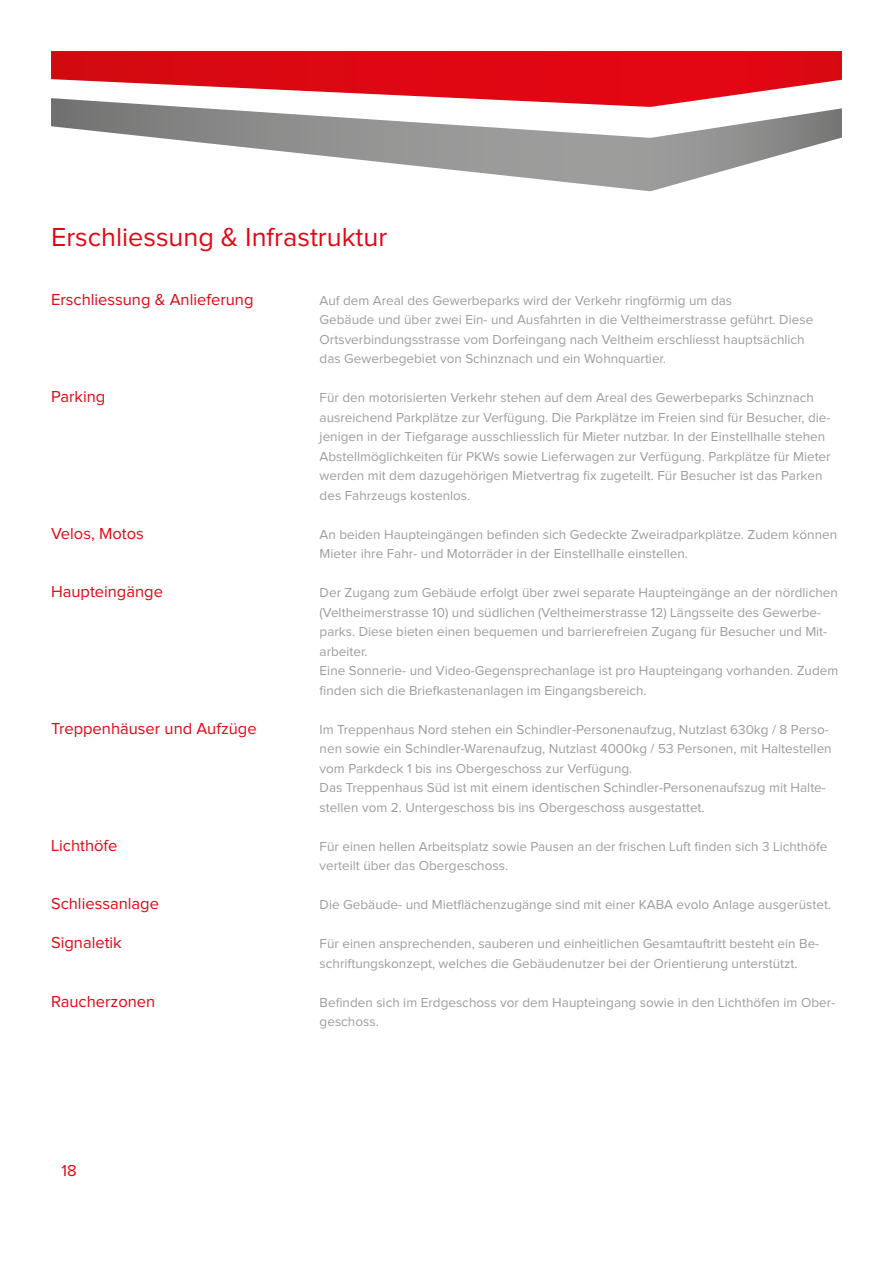
<style>
.page{position:relative;width:893px;height:1263px;background:#fff}
.page>*{position:absolute;margin:0;border:0;box-sizing:border-box;transform-origin:0 0}
.t1{font:27px "Proxima Nova";color:#e30613}
.t2{font:16.5px "Proxima Nova";color:#e30613}
.t3{font:13.5px/19.5px "Proxima Nova";color:#9d9d9c}
</style>
<div class="page">
<svg style="left:51px;top:51px;width:791px;height:47px"></svg>
<svg style="left:51px;top:98px;width:791px;height:93px"></svg>
<h1 class="t1" style="left:51px;top:225px;width:338px">Erschliessung &amp; Infrastruktur</h1>
<p class="t2" style="left:51px;top:291px;width:204px">Erschliessung &amp; Anlieferung</p>
<p class="t2" style="left:51px;top:389px;width:56px">Parking</p>
<p class="t2" style="left:51px;top:525px;width:94px">Velos, Motos</p>
<p class="t2" style="left:51px;top:584px;width:114px">Haupteingänge</p>
<p class="t2" style="left:51px;top:720px;width:207px">Treppenhäuser und Aufzüge</p>
<p class="t2" style="left:51px;top:837px;width:68px">Lichthöfe</p>
<p class="t2" style="left:51px;top:896px;width:110px">Schliessanlage</p>
<p class="t2" style="left:51px;top:935px;width:72px">Signaletik</p>
<p class="t2" style="left:51px;top:993px;width:106px">Raucherzonen</p>
<p class="t2" style="left:62px;top:1163px;width:17px">18</p>
<p class="t3" style="left:320px;top:291px;width:495px">Auf dem Areal des Gewerbeparks wird der Verkehr ringförmig um das<br>Gebäude und über zwei Ein- und Ausfahrten in die Veltheimerstrasse geführt. Diese Ortsverbindungsstrasse vom Dorfeingang nach Veltheim erschliesst hauptsächlich das Gewerbegebiet von Schinznach und ein Wohnquartier.</p>
<p class="t3" style="left:320px;top:388px;width:513px">Für den motorisierten Verkehr stehen auf dem Areal des Gewerbeparks Schinznach ausreichend Parkplätze zur Verfügung. Die Parkplätze im Freien sind für Besucher, die&shy;jenigen in der Tiefgarage ausschliesslich für Mieter nutzbar. In der Einstellhalle stehen Abstellmöglichkeiten für PKWs sowie Lieferwagen zur Verfügung. Parkplätze für Mieter werden mit dem dazugehörigen Mietvertrag fix zugeteilt. Für Besucher ist das Parken des Fahrzeugs kostenlos.</p>
<p class="t3" style="left:320px;top:525px;width:519px">An beiden Haupteingängen befinden sich Gedeckte Zweiradparkplätze. Zudem können<br>Mieter ihre Fahr- und Motorräder in der Einstellhalle einstellen.</p>
<p class="t3" style="left:320px;top:583px;width:520px">Der Zugang zum Gebäude erfolgt über zwei separate Haupteingänge an der nördlichen (Veltheimerstrasse 10) und südlichen (Veltheimerstrasse 12) Längsseite des Gewerbe&shy;parks. Diese bieten einen bequemen und barrierefreien Zugang für Besucher und Mit&shy;arbeiter.<br>Eine Sonnerie- und Video-Gegensprechanlage ist pro Haupteingang vorhanden. Zudem finden sich die Briefkastenanlagen im Eingangsbereich.</p>
<p class="t3" style="left:320px;top:720px;width:514px">Im Treppenhaus Nord stehen ein Schindler-Personenaufzug, Nutzlast 630kg / 8 Perso&shy;nen sowie ein Schindler-Warenaufzug, Nutzlast 4000kg / 53 Personen, mit Haltestellen vom Parkdeck 1 bis ins Obergeschoss zur Verfügung.<br>Das Treppenhaus Süd ist mit einem identischen Schindler-Personenaufszug mit Halte&shy;stellen vom 2. Untergeschoss bis ins Obergeschoss ausgestattet.</p>
<p class="t3" style="left:320px;top:837px;width:509px">Für einen hellen Arbeitsplatz sowie Pausen an der frischen Luft finden sich 3 Lichthöfe verteilt über das Obergeschoss.</p>
<p class="t3" style="left:320px;top:895px;width:511px">Die Gebäude- und Mietflächenzugänge sind mit einer KABA evolo Anlage ausgerüstet.</p>
<p class="t3" style="left:320px;top:934px;width:501px">Für einen ansprechenden, sauberen und einheitlichen Gesamtauftritt besteht ein Be&shy;schriftungskonzept, welches die Gebäudenutzer bei der Orientierung unterstützt.</p>
<p class="t3" style="left:320px;top:993px;width:517px">Befinden sich im Erdgeschoss vor dem Haupteingang sowie in den Lichthöfen im Ober&shy;geschoss.</p>
</div>
